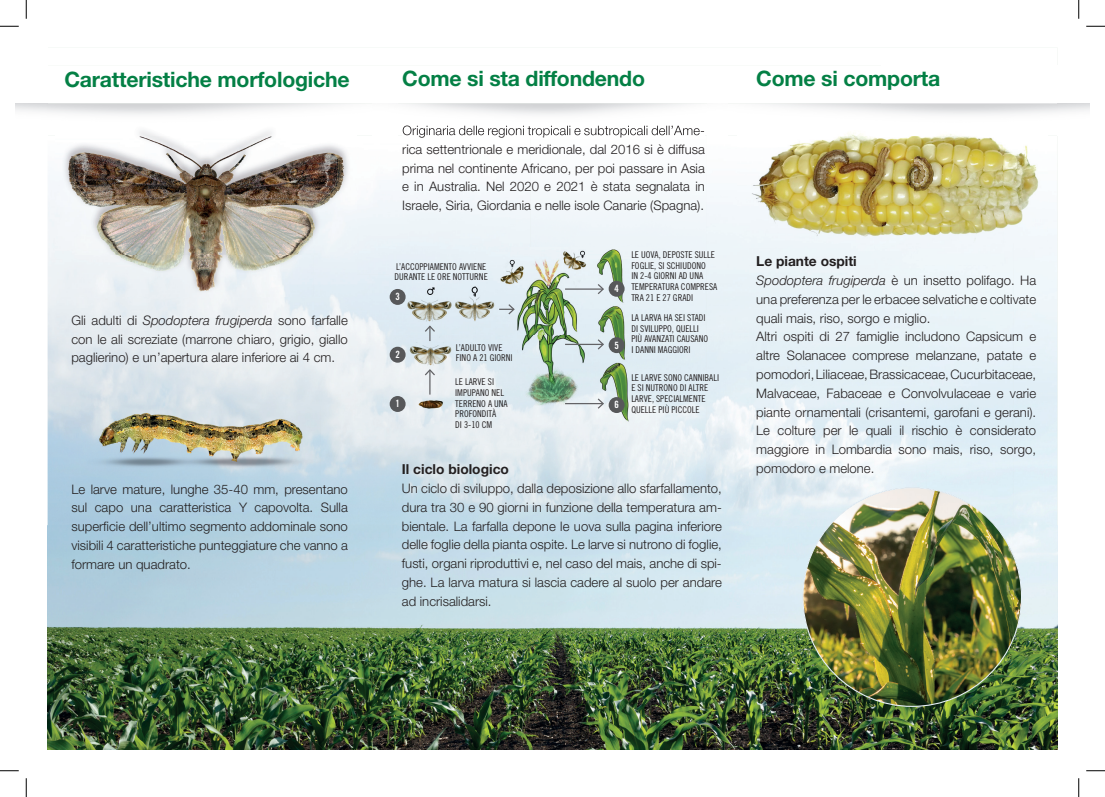
<style>
.page{position:relative;width:1105px;height:797px;background:#fff}
.page>*{position:absolute;margin:0;border:0;box-sizing:border-box;transform-origin:0 0}
.t1{font:700 21.25px "Helvetica Neue";letter-spacing:-.01em;color:#048045}
.t2{font:700 13.75px "Helvetica Neue";color:#231f20}
.t3{font:300 13.12px/18.8px "Helvetica Neue";color:#231f20;text-align:justify}
.t4{font:10px "Trade Gothic Bold Cond Twenty";color:#fff}
.t5{font:9.38px/10.6px "Trade Gothic Cond Eighteen";color:#231f20}
.s1{font-style:italic}
</style>
<div class="page">
<img style="left:48px;top:525px;width:1009px;height:224px">
<img style="left:405px;top:135px;width:293px;height:1px">
<img style="left:55px;top:135px;width:302px;height:161px">
<img style="left:803px;top:487px;width:218px;height:219px;border-radius:109px">
<img style="left:738px;top:135px;width:310px;height:107px">
<img style="left:82px;top:406px;width:238px;height:69px">
<img style="left:389px;top:248px;width:263px;height:175px">
<div style="left:609px;top:281px;width:16px;height:16px;background:#57585a;border-radius:50%"></div>
<div style="left:609px;top:337px;width:16px;height:16px;background:#57585a;border-radius:50%"></div>
<div style="left:609px;top:397px;width:16px;height:16px;background:#57585a;border-radius:50%"></div>
<svg style="left:423px;top:368px;width:13px;height:26px"></svg>
<svg style="left:423px;top:324px;width:13px;height:17px"></svg>
<svg style="left:499px;top:303px;width:17px;height:13px"></svg>
<hr style="left:565px;top:288px;width:38px;height:2px;background:#636366">
<svg style="left:596px;top:283px;width:9px;height:12px"></svg>
<hr style="left:565px;top:344px;width:38px;height:1px;background:#636366">
<svg style="left:596px;top:338px;width:9px;height:13px"></svg>
<hr style="left:565px;top:403px;width:38px;height:1px;background:#636366">
<svg style="left:596px;top:397px;width:9px;height:13px"></svg>
<div style="left:390px;top:396px;width:16px;height:16px;background:#57585a;border-radius:50%"></div>
<div style="left:390px;top:347px;width:16px;height:16px;background:#57585a;border-radius:50%"></div>
<div style="left:390px;top:289px;width:16px;height:16px;background:#57585a;border-radius:50%"></div>
<img style="left:403px;top:125px;width:301px;height:10px">
<svg style="left:0;top:25px;width:19px;height:2px"></svg>
<svg style="left:1086px;top:25px;width:19px;height:2px"></svg>
<svg style="left:0;top:770px;width:19px;height:1px"></svg>
<svg style="left:1086px;top:770px;width:19px;height:1px"></svg>
<svg style="left:25px;top:0;width:2px;height:19px"></svg>
<svg style="left:25px;top:778px;width:2px;height:19px"></svg>
<svg style="left:1078px;top:0;width:1px;height:19px"></svg>
<svg style="left:1078px;top:778px;width:1px;height:19px"></svg>
<h1 class="t1" style="left:402px;top:66px;width:244px">Come si sta diffondendo</h1>
<h1 class="t1" style="left:64px;top:67px;width:287px">Caratteristiche morfologiche</h1>
<h1 class="t1" style="left:756px;top:66px;width:186px">Come si comporta</h1>
<p class="t3" style="left:71px;top:310px;width:278px">Gli adulti di <span class="s1">Spodoptera frugiperda</span> sono farfalle con le ali screziate (marrone chiaro, grigio, giallo paglierino) e un’apertura alare inferiore ai 4 cm.</p>
<p class="t3" style="left:71px;top:479px;width:278px">Le larve mature, lunghe 35-40 mm, presentano sul capo una caratteristica Y capovolta. Sulla superficie dell’ultimo segmento addominale sono visibili 4 caratteristiche punteggiature che vanno a formare un quadrato.</p>
<p class="t3" style="left:402px;top:139px;width:304px">rica settentrionale e meridionale, dal 2016 si è diffusa prima nel continente Africano, per poi passare in Asia e in Australia. Nel 2020 e 2021 è stata segnalata in Israele, Siria, Giordania e nelle isole Canarie (Spagna).</p>
<p class="t5" style="left:395px;top:261px;width:95px">L’ACCOPPIAMENTO AVVIENE<br>DURANTE LE ORE NOTTURNE</p>
<p class="t4" style="left:395px;top:291px;width:6px">3</p>
<p class="t4" style="left:395px;top:348px;width:6px">2</p>
<p class="t5" style="left:456px;top:342px;width:58px">L’ADULTO VIVE<br>FINO A 21 GIORNI</p>
<p class="t4" style="left:614px;top:282px;width:6px">4</p>
<p class="t4" style="left:614px;top:339px;width:6px">5</p>
<p class="t5" style="left:455px;top:376px;width:54px">LE LARVE SI<br>IMPUPANO NEL<br>TERRENO A UNA<br>PROFONDITÀ<br>DI 3-10 CM</p>
<p class="t4" style="left:395px;top:398px;width:6px">1</p>
<p class="t4" style="left:614px;top:399px;width:6px">6</p>
<p class="t5" style="left:631px;top:249px;width:88px">LE UOVA, DEPOSTE SULLE<br>FOGLIE, SI SCHIUDONO<br>IN 2-4 GIORNI AD UNA<br>TEMPERATURA COMPRESA<br>TRA 21 E 27 GRADI</p>
<p class="t5" style="left:631px;top:312px;width:78px">LA LARVA HA SEI STADI<br>DI SVILUPPO, QUELLI<br>PIÙ AVANZATI CAUSANO<br>I DANNI MAGGIORI</p>
<p class="t5" style="left:631px;top:372px;width:89px">LE LARVE SONO CANNIBALI<br>E SI NUTRONO DI ALTRE<br>LARVE, SPECIALMENTE<br>QUELLE PIÙ PICCOLE</p>
<p class="t2" style="left:402px;top:461px;width:109px">Il ciclo biologico</p>
<p class="t3" style="left:402px;top:479px;width:321px">Un ciclo di sviluppo, dalla deposizione allo sfarfallamento, dura tra 30 e 90 giorni in funzione della temperatura am&shy;bientale. La farfalla depone le uova sulla pagina inferiore delle foglie della pianta ospite. Le larve si nutrono di foglie, fusti, organi riproduttivi e, nel caso del mais, anche di spi&shy;ghe. La larva matura si lascia cadere al suolo per andare ad incrisalidarsi.</p>
<p class="t2" style="left:756px;top:253px;width:102px">Le piante ospiti</p>
<p class="t3" style="left:756px;top:271px;width:281px;text-align:left"><span class="s1">Spodoptera frugiperda</span> è un insetto polifago. Ha una preferenza per le erbacee selvatiche e coltivate quali mais, riso, sorgo e miglio.<br>Altri ospiti di 27 famiglie includono Capsicum e altre Solanacee comprese melanzane, patate e pomodori, Liliaceae, Brassicaceae, Cucurbitaceae, Malvaceae, Fabaceae e Convolvulaceae e varie piante ornamentali (crisantemi, garofani e gerani).<br>Le colture per le quali il rischio è considerato maggiore in Lombardia sono mais, riso, sorgo, pomodoro e melone.</p>
</div>
